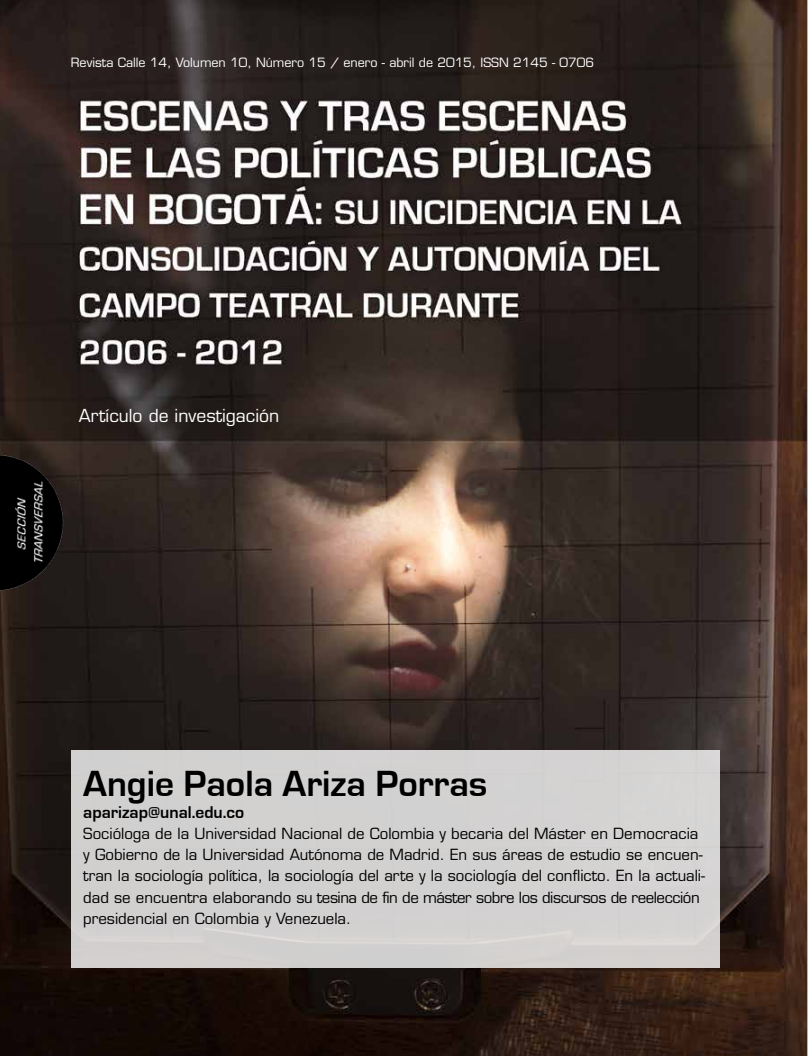
<style>
.page{position:relative;width:808px;height:1056px;background:#fff}
.page>*{position:absolute;margin:0;border:0;box-sizing:border-box;transform-origin:0 0}
.t1{font:700 37.5px "Eurostile";color:#000}
.t2{font:17.5px "Eurostile";color:#fff}
.t3{font:700 17.5px "Eurostile";color:#000}
.t4{font:15px/21.2px "Eurostile";color:#000}
.t5{font:12.5px "Eurostile";color:#fff}
</style>
<div class="page">
<img style="left:0;top:0;width:807px;height:1056px">
<div style="left:71px;top:750px;width:648px;height:217px;background:#d2d1d0"></div>
<hr style="left:807px;top:0;width:1px;height:1056px;background:#dfb625">
<img style="left:0;top:415px;width:213px;height:221px">
<p class="t5" style="left:71px;top:55px;width:525px">Revista Calle 14, Volumen 10, Número 15 / enero - abril de 2015, ISSN 2145 - 0706</p>
<p class="t2" style="left:79px;top:405px;width:202px">Artículo de investigación</p>
<h1 class="t1" style="left:83px;top:763px;width:406px">Angie Paola Ariza Porras</h1>
<p class="t3" style="left:83px;top:802px;width:162px">aparizap@unal.edu.co</p>
<p class="t4" style="left:83px;top:823px;width:623px">Socióloga de la Universidad Nacional de Colombia y becaria del Máster en Democracia y Gobierno de la Universidad Autónoma de Madrid. En sus áreas de estudio se encuen&shy;tran la sociología política, la sociología del arte y la sociología del conflicto. En la actuali&shy;dad se encuentra elaborando su tesina de fin de máster sobre los discursos de reelección presidencial en Colombia y Venezuela.</p>
</div>
